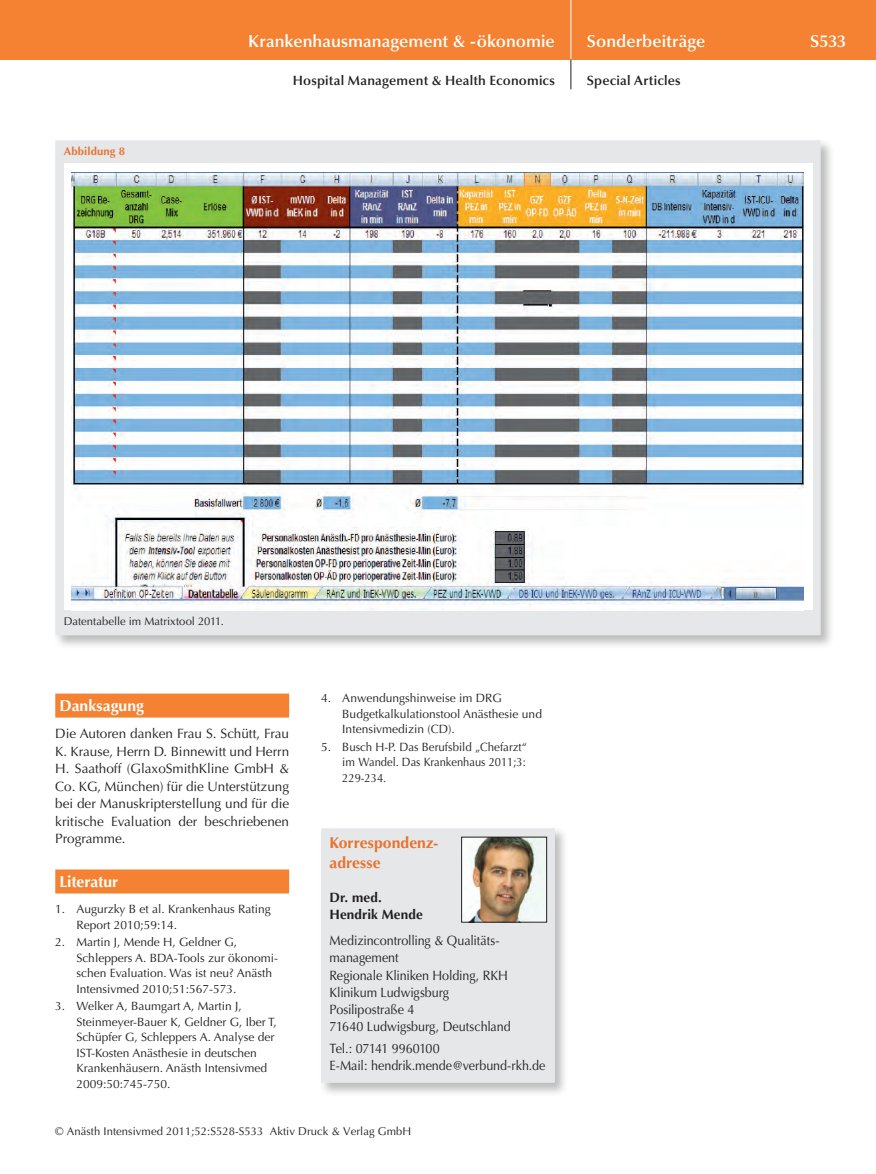
<style>
.page{position:relative;width:876px;height:1174px;background:#fff}
.page>*{position:absolute;margin:0;border:0;box-sizing:border-box;transform-origin:0 0}
.t1{font:600 17.25px "Optima";color:#fff}
.t2{font:700 15.75px/19.5px "Optima";color:#e8732f}
.t3{font:700 15.75px "Optima";color:#fff}
.t4{font:13.5px/17.5px "Optima";color:#231f20;text-align:justify}
.t5{font:13.5px/17.2px "Optima";color:#231f20;scale:.93 1}
.t6{font:600 13.5px "Optima";letter-spacing:.015em;color:#231f20}
.t7{font:700 13.5px/17.2px "Optima";letter-spacing:.01em;color:#231f20}
.t8{font:12px/15.5px "Optima";color:#231f20}
.t9{font:11.25px "Optima";letter-spacing:.005em;color:#231f20}
.t10{font:700 11.25px "Optima";letter-spacing:.015em;color:#e8732f}
</style>
<div class="page">
<div style="left:0;top:0;width:876px;height:60px;background:#f48232"></div>
<hr style="left:571px;top:0;width:1px;height:60px;background:#fff">
<svg style="left:571px;top:60px;width:1px;height:29px"></svg>
<div style="left:55px;top:693px;width:234px;height:24px;background:#f48232"></div>
<div style="left:55px;top:869px;width:234px;height:24px;background:#f48232"></div>
<div style="left:53px;top:138px;width:782px;height:511px;background:#231f20;opacity:.3"></div>
<div style="left:55px;top:140px;width:766px;height:495px;background:#e6e7e9"></div>
<div style="left:64px;top:163px;width:748px;height:447px;background:#fff"></div>
<img style="left:72px;top:172px;width:732px;height:438px">
<div style="left:319px;top:826px;width:250px;height:271px;background:#231f20;opacity:.3"></div>
<div style="left:321px;top:828px;width:234px;height:254px;background:#e6e7e9"></div>
<img style="left:463px;top:839px;width:82px;height:81px">
<div style="left:461px;top:837px;width:86px;height:85px;border:1px solid #231f20"></div>
<p class="t10" style="left:64px;top:145px;width:63px">Abbildung 8</p>
<h1 class="t1" style="left:248px;top:31px;width:308px">Krankenhausmanagement &amp; -ökonomie</h1>
<p class="t6" style="left:293px;top:73px;width:264px">Hospital Management &amp; Health Economics</p>
<h1 class="t1" style="left:587px;top:31px;width:120px">Sonderbeiträge</h1>
<h1 class="t1" style="left:810px;top:31px;width:37px">S533</h1>
<p class="t6" style="left:587px;top:73px;width:95px">Special Articles</p>
<p class="t9" style="left:64px;top:614px;width:162px">Datentabelle im Matrixtool 2011.</p>
<h2 class="t3" style="left:60px;top:696px;width:86px">Danksagung</h2>
<p class="t4" style="left:55px;top:725px;width:235px">Die Autoren danken Frau S. Schütt, Frau K. Krause, Herrn D. Binnewitt und Herrn H. Saathoff (GlaxoSmithKline GmbH &amp; Co. KG, München) für die Unterstützung bei der Manuskripterstellung und für die kritische Evaluation der beschriebenen Programme.</p>
<h2 class="t3" style="left:60px;top:872px;width:60px">Literatur</h2>
<p class="t8" style="left:77px;top:901px;width:196px;text-indent:-21px">1. Augurzky B et al. Krankenhaus Rating<br>Report 2010;59:14.</p>
<p class="t8" style="left:77px;top:934px;width:203px;text-indent:-21px">2. Martin J, Mende H, Geldner G, Schleppers A. BDA-Tools zur ökonomi&shy;schen Evaluation. Was ist neu? Anästh Intensivmed 2010;51:567-573.</p>
<p class="t8" style="left:77px;top:998px;width:202px;text-indent:-21px">3. Welker A, Baumgart A, Martin J, Steinmeyer-Bauer K, Geldner G, Iber T, Schüpfer G, Schleppers A. Analyse der IST-Kosten Anästhesie in deutschen Krankenhäusern. Anästh Intensivmed 2009:50:745-750.</p>
<p class="t8" style="left:342px;top:690px;width:201px;text-indent:-21px">4. Anwendungshinweise im DRG<br>Budgetkalkulationstool Anästhesie und<br>Intensivmedizin (CD).</p>
<p class="t8" style="left:342px;top:739px;width:186px;text-align:justify;text-indent:-21px">5. Busch H-P. Das Berufsbild „Chefarzt“ im Wandel. Das Krankenhaus 2011;3:<br>229-234.</p>
<h2 class="t2" style="left:330px;top:833px;width:110px">Korrespondenz&shy;adresse</h2>
<p class="t7" style="left:330px;top:889px;width:95px">Dr. med.<br>Hendrik Mende</p>
<p class="t5" style="left:330px;top:932px;width:196px">Medizincontrolling &amp; Qualitäts&shy;management<br>Regionale Kliniken Holding, RKH<br>Klinikum Ludwigsburg<br>Posilipostraße 4<br>71640 Ludwigsburg, Deutschland</p>
<p class="t5" style="left:330px;top:1039px;width:234px">Tel.: 07141 9960100<br>E-Mail: hendrik.mende@verbund-rkh.de</p>
<p class="t9" style="left:55px;top:1125px;width:357px">© Anästh Intensivmed 2011;52:S528-S533 Aktiv Druck &amp; Verlag GmbH</p>
</div>
